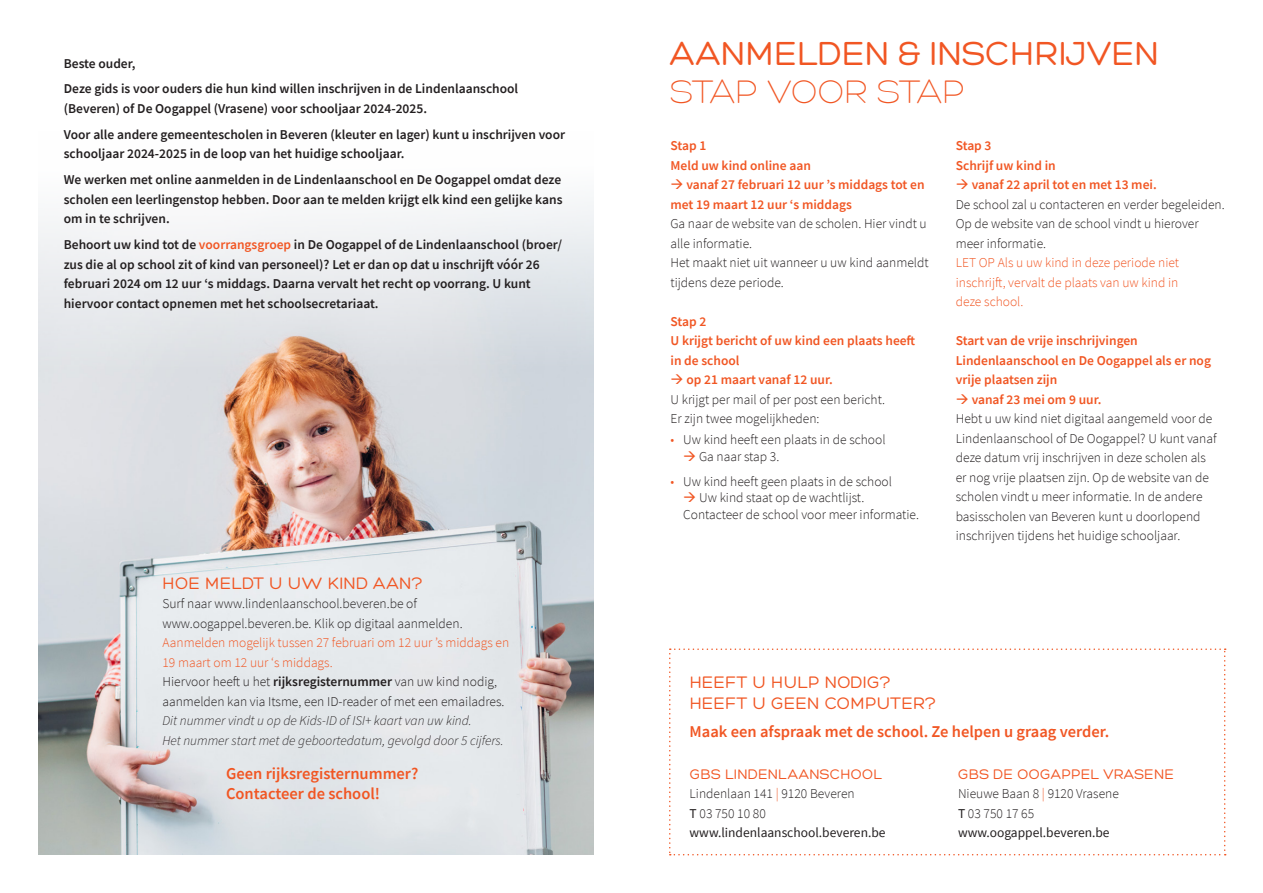
<style>
.page{position:relative;width:1263px;height:893px;background:#fff}
.page>*{position:absolute;margin:0;border:0;box-sizing:border-box;transform-origin:0 0}
.FOLD_A5_titel_oranje{font:36px/37.5px "Hero";letter-spacing:-.005em;color:#f15623}
.FOLD_A5_subtitel_01_oranje{font:18px/21.6px "Hero";letter-spacing:.01em;color:#f15623}
.FOLD_A5_subtitel_02_oranje{font:600 16.5px/19.8px "Source Sans Pro";color:#f15623}
.FOLD_A5_ADRES{font:15px "Hero";letter-spacing:.01em;color:#f15623}
.FOLD_A5_doorlopende_tekst{font:300 13.5px/19.5px "Source Sans Pro";color:#231f20}
.FOLD_A5_inleiding_zwart{font:600 13.5px/19.5px "Source Sans Pro";color:#231f20}
.FOLD_A5_doorlopende_tekst-2{font:600 13.5px/19.5px "Source Sans Pro";color:#f15623}
.FOLD_A5_doorlopende_tekst-3{font:300 13.5px/19.5px "Source Sans Pro";color:#f15623;text-align:justify}
.FOLD_A5_doorlopende_tekst-4{font:13.5px "Source Sans Pro";color:#231f20}
.s1{color:#f15623}
.s2{font-weight:600}
.s3{font-style:italic}
.s4{font-weight:300}
.s5{font-weight:400}
</style>
<div class="page">
<img style="left:38px;top:201px;width:555px;height:654px">
<svg style="left:669px;top:648px;width:557px;height:207px"></svg>
<p class="FOLD_A5_inleiding_zwart" style="left:64px;top:53px;width:73px">Beste ouder,</p>
<p class="FOLD_A5_inleiding_zwart" style="left:64px;top:79px;width:456px">Deze gids is voor ouders die hun kind willen inschrijven in de Lindenlaanschool (Beveren) of De Oogappel (Vrasene) voor schooljaar 2024-2025.</p>
<p class="FOLD_A5_inleiding_zwart" style="left:64px;top:125px;width:503px">Voor alle andere gemeentescholen in Beveren (kleuter en lager) kunt u inschrijven voor schooljaar 2024-2025 in de loop van het huidige schooljaar.</p>
<p class="FOLD_A5_inleiding_zwart" style="left:64px;top:170px;width:500px;text-align:justify">We werken met online aanmelden in de Lindenlaanschool en De Oogappel omdat deze scholen een leerlingenstop hebben. Door aan te melden krijgt elk kind een gelijke kans om in te schrijven.</p>
<p class="FOLD_A5_inleiding_zwart" style="left:64px;top:235px;width:500px">Behoort uw kind tot de <span class="s1">voorrangsgroep</span> in De Oogappel of de Lindenlaanschool (broer/ zus die al op school zit of kind van personeel)? Let er dan op dat u inschrijft vóór 26 februari 2024 om 12 uur ‘s middags. Daarna vervalt het recht op voorrang. U kunt hiervoor contact opnemen met het schoolsecretariaat.</p>
<p class="FOLD_A5_subtitel_01_oranje" style="left:163px;top:572px;width:262px">HOE MELDT U UW KIND AAN?</p>
<p class="FOLD_A5_doorlopende_tekst" style="left:162px;top:594px;width:348px">Surf naar www.lindenlaanschool.beveren.be of www.oogappel.beveren.be. Klik op digitaal aanmelden.<br><span class="s1">Aanmelden mogelijk tussen 27 februari om 12 uur ’s middags en 19 maart om 12 uur ‘s middags.<br></span>Hiervoor heeft u het <span class="s2">rijksregisternummer</span> van uw kind nodig, aanmelden kan via Itsme, een ID-reader of met een emailadres.<br><span class="s3">Dit nummer vindt u op de Kids-ID of ISI+ kaart van uw kind.<br>Het nummer start met de geboortedatum, gevolgd door 5 cijfers.</span></p>
<p class="FOLD_A5_subtitel_02_oranje" style="left:226px;top:763px;width:194px">Geen rijksregisternummer?<br>Contacteer de school!</p>
<p class="FOLD_A5_titel_oranje" style="left:670px;top:35px;width:491px">AANMELDEN &amp; INSCHRIJVEN<br><span class="s4">STAP VOOR STAP</span></p>
<p class="FOLD_A5_doorlopende_tekst-2" style="left:670px;top:136px;width:142px">Stap 1<br>Meld uw kind online aan</p>
<p class="FOLD_A5_doorlopende_tekst-2" style="left:670px;top:175px;width:256px">→ vanaf 27 februari 12 uur ’s middags tot en met 19 maart 12 uur ‘s middags</p>
<p class="FOLD_A5_doorlopende_tekst" style="left:670px;top:214px;width:258px">Ga naar de website van de scholen. Hier vindt u alle informatie.</p>
<p class="FOLD_A5_doorlopende_tekst" style="left:670px;top:253px;width:260px">Het maakt niet uit wanneer u uw kind aanmeldt tijdens deze periode.</p>
<p class="FOLD_A5_doorlopende_tekst-2" style="left:670px;top:312px;width:37px">Stap 2</p>
<p class="FOLD_A5_doorlopende_tekst-2" style="left:670px;top:331px;width:246px">U krijgt bericht of uw kind een plaats heeft in de school</p>
<p class="FOLD_A5_doorlopende_tekst-2" style="left:670px;top:370px;width:164px">→ op 21 maart vanaf 12 uur.</p>
<p class="FOLD_A5_doorlopende_tekst" style="left:670px;top:390px;width:216px">U krijgt per mail of per post een bericht.<br>Er zijn twee mogelijkheden:</p>
<p class="FOLD_A5_doorlopende_tekst" style="left:670px;top:430px;width:217px"><span class="s1">•</span> Uw kind heeft een plaats in de school</p>
<p class="FOLD_A5_doorlopende_tekst" style="left:683px;top:446px;width:98px"><span class="s1">→</span> Ga naar stap 3.</p>
<p class="FOLD_A5_doorlopende_tekst" style="left:670px;top:471px;width:223px"><span class="s1">•</span> Uw kind heeft geen plaats in de school</p>
<p class="FOLD_A5_doorlopende_tekst" style="left:683px;top:489px;width:237px;line-height:16.5px"><span class="s1">→</span> Uw kind staat op de wachtlijst.<br>Contacteer de school voor meer informatie.</p>
<p class="FOLD_A5_doorlopende_tekst-2" style="left:956px;top:136px;width:37px">Stap 3</p>
<p class="FOLD_A5_doorlopende_tekst-2" style="left:956px;top:156px;width:102px">Schrijf uw kind in</p>
<p class="FOLD_A5_doorlopende_tekst-2" style="left:956px;top:175px;width:203px">→ vanaf 22 april tot en met 13 mei.</p>
<p class="FOLD_A5_doorlopende_tekst" style="left:956px;top:195px;width:270px">De school zal u contacteren en verder begeleiden.<br>Op de website van de school vindt u hierover meer informatie.</p>
<p class="FOLD_A5_doorlopende_tekst-3" style="left:956px;top:253px;width:225px">LET OP Als u uw kind in deze periode niet inschrijft, vervalt de plaats van uw kind in deze school.</p>
<p class="FOLD_A5_doorlopende_tekst-2" style="left:956px;top:331px;width:257px">Start van de vrije inschrijvingen<br>Lindenlaanschool en De Oogappel als er nog vrije plaatsen zijn</p>
<p class="FOLD_A5_doorlopende_tekst-2" style="left:956px;top:390px;width:147px">→ vanaf 23 mei om 9 uur.</p>
<p class="FOLD_A5_doorlopende_tekst" style="left:956px;top:409px;width:262px">Hebt u uw kind niet digitaal aangemeld voor de Lindenlaanschool of De Oogappel? U kunt vanaf deze datum vrij inschrijven in deze scholen als er nog vrije plaatsen zijn. Op de website van de scholen vindt u meer informatie. In de andere basisscholen van Beveren kunt u doorlopend inschrijven tijdens het huidige schooljaar.</p>
<p class="FOLD_A5_subtitel_01_oranje" style="left:690px;top:671px;width:248px">HEEFT U HULP NODIG?<br>HEEFT U GEEN COMPUTER?</p>
<p class="FOLD_A5_subtitel_02_oranje" style="left:690px;top:722px;width:421px">Maak een afspraak met de school. Ze helpen u graag verder.</p>
<p class="FOLD_A5_ADRES" style="left:690px;top:765px;width:194px">GBS LINDENLAANSCHOOL</p>
<p class="FOLD_A5_doorlopende_tekst" style="left:690px;top:784px;width:167px">Lindenlaan 141 <span class="s1">|</span> 9120 Beveren</p>
<p class="FOLD_A5_doorlopende_tekst" style="left:690px;top:804px;width:78px"><span class="s5">T</span> 03 750 10 80</p>
<p class="FOLD_A5_doorlopende_tekst-4" style="left:690px;top:824px;width:197px">www.lindenlaanschool.beveren.be</p>
<p class="FOLD_A5_ADRES" style="left:958px;top:765px;width:218px">GBS DE OOGAPPEL VRASENE</p>
<p class="FOLD_A5_doorlopende_tekst" style="left:958px;top:784px;width:162px">Nieuwe Baan 8 <span class="s1">|</span> 9120 Vrasene</p>
<p class="FOLD_A5_doorlopende_tekst" style="left:958px;top:804px;width:78px"><span class="s5">T</span> 03 750 17 65</p>
<p class="FOLD_A5_doorlopende_tekst-4" style="left:958px;top:824px;width:153px">www.oogappel.beveren.be</p>
</div>
